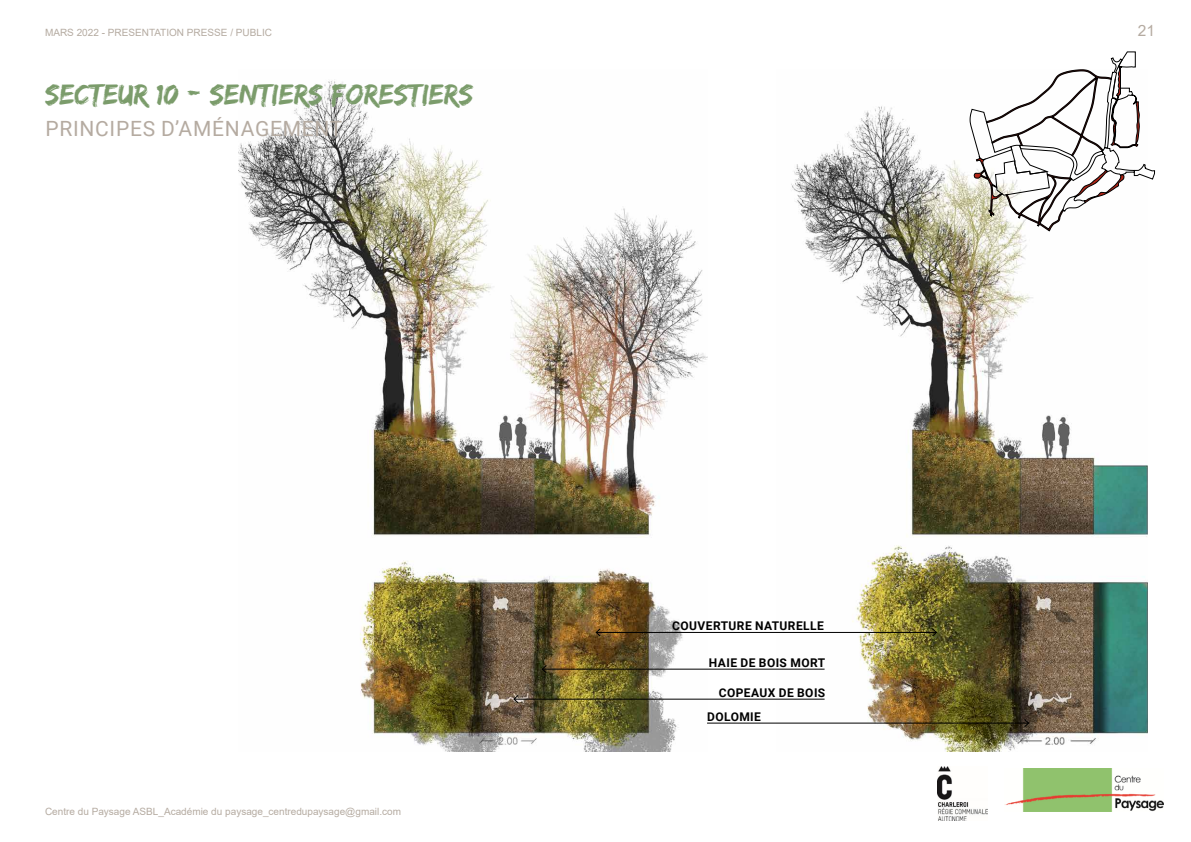
<style>
.page{position:relative;width:1191px;height:842px;background:#fff}
.page>*{position:absolute;margin:0;border:0;box-sizing:border-box;transform-origin:0 0}
.t1{font:30px "Edo";color:#7b9c6b}
.t2{font:21px "Roboto";letter-spacing:.035em;color:#b5aba1}
.t3{font:15.5px "Arial";color:#b5aba1}
.t4{font:700 12px/24px "Roboto";letter-spacing:.035em;color:#000}
.t5{font:10px "Arial";color:#b5aba1}
</style>
<div class="page">
<img style="left:1004px;top:769px;width:159px;height:42px">
<img style="left:937px;top:767px;width:50px;height:53px">
<img style="left:777px;top:106px;width:370px;height:645px">
<img style="left:238px;top:81px;width:469px;height:670px">
<hr style="left:596px;top:632px;width:340px;height:1px;background:#000">
<svg style="left:595px;top:627px;width:6px;height:11px"></svg>
<svg style="left:931px;top:627px;width:7px;height:11px"></svg>
<hr style="left:542px;top:669px;width:282px;height:1px;background:#000">
<svg style="left:541px;top:664px;width:7px;height:10px"></svg>
<hr style="left:514px;top:699px;width:310px;height:1px;background:#000">
<svg style="left:512px;top:694px;width:7px;height:10px"></svg>
<hr style="left:707px;top:723px;width:321px;height:1px;background:#000">
<svg style="left:1023px;top:718px;width:7px;height:10px"></svg>
<svg style="left:970px;top:52px;width:184px;height:179px"></svg>
<p class="t5" style="left:45px;top:26px;width:228px">MARS 2022 - PRESENTATION PRESSE / PUBLIC</p>
<h3 class="t3" style="left:1137px;top:20px;width:19px">21</h3>
<h1 class="t1" style="left:45px;top:76px;width:430px">SECTEUR 10 - SENTIERS FORESTIERS</h1>
<h2 class="t2" style="left:45px;top:114px;width:298px">PRINCIPES D’AMÉNAGEMENT</h2>
<p class="t5" style="left:45px;top:804px;width:357px">Centre du Paysage ASBL_Académie du paysage_centredupaysage@gmail.com</p>
<p class="t4" style="left:672px;top:613px;width:153px">COUVERTURE NATURELLE</p>
<p class="t4" style="left:709px;top:650px;width:118px">HAIE DE BOIS MORT</p>
<p class="t4" style="left:707px;top:680px;width:120px;text-indent:12px">COPEAUX DE BOIS<br>DOLOMIE</p>
</div>
